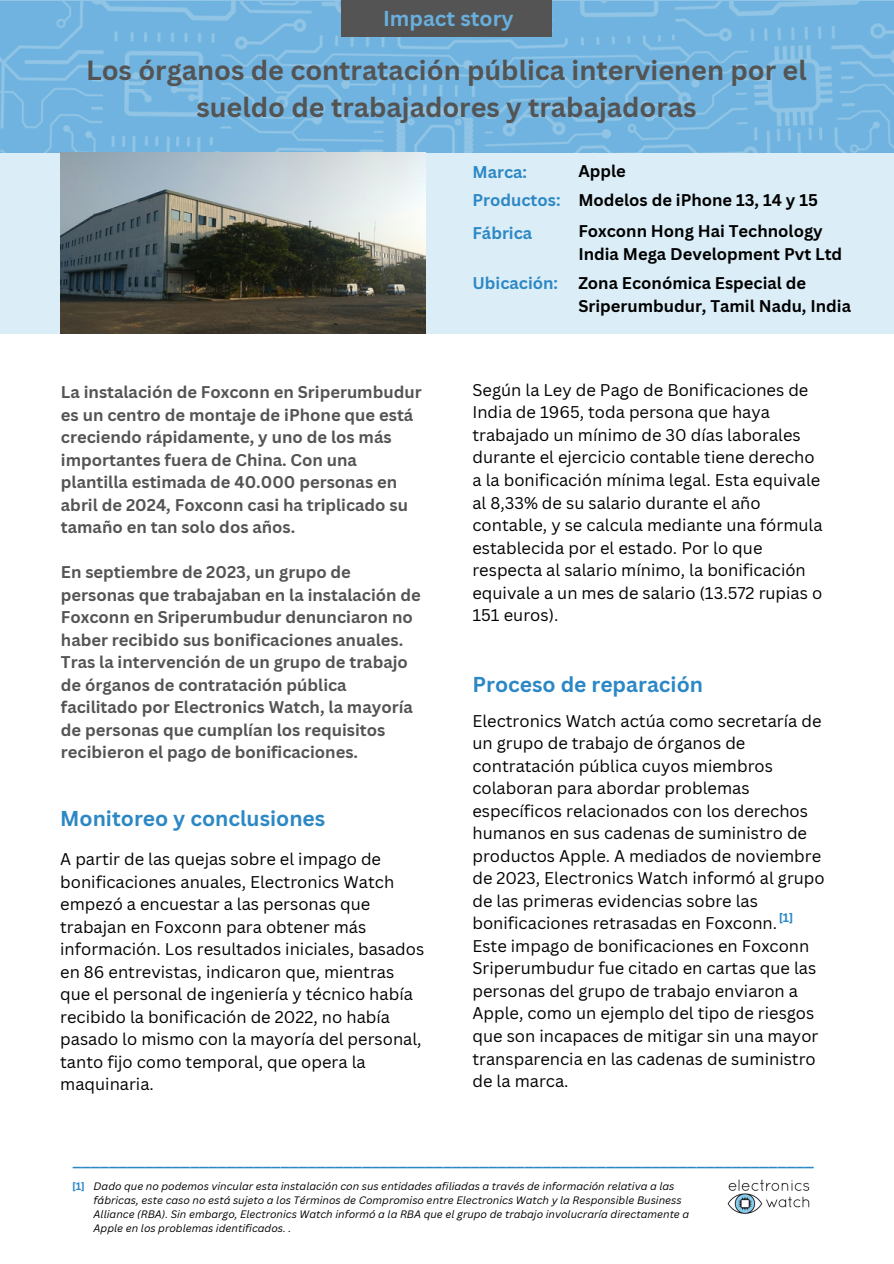
<style>
.page{position:relative;width:894px;height:1264px;background:#fff}
.page>*{position:absolute;margin:0;border:0;box-sizing:border-box;transform-origin:0 0}
.t1{font:700 27px/37.2px "Canva Sans";color:#545454;text-align:center}
.t2{font:21px "Canva Sans";color:#2c88c5}
.t3{font:700 21px "Canva Sans";color:#2c88c5}
.t4{font:700 21px "Canva Sans";color:#68afdd}
.t5{font:16.5px/22.5px "Canva Sans";color:#000}
.t6{font:700 16.5px/22.5px "Canva Sans";color:#545454}
.t7{font:700 16.5px/22.5px "Canva Sans";color:#000}
.t8{font:700 16.5px "Canva Sans";color:#2c88c5}
.t9{font:700 12px "Canva Sans";color:#2c88c5}
.t10{font:italic 10.5px/14px "Canva Sans";color:#000}
.t11{font:700 10.5px "Canva Sans";color:#2c88c5}
</style>
<div class="page">
<svg style="left:0;top:0;width:893px;height:153px;background:#75b5e0"></svg>
<div style="left:0;top:153px;width:893px;height:180px;background:#dbedf7"></div>
<div style="left:341px;top:0;width:211px;height:36px;background:#545454"></div>
<img style="left:727px;top:1179px;width:83px;height:35px">
<img style="left:60px;top:153px;width:365px;height:181px">
<h2 class="t4" style="left:383px;top:3px;width:132px">Impact story</h2>
<h3 class="t1" style="left:86px;top:51px;width:721px">Los órganos de contratación pública intervienen por el sueldo de trabajadores y trabajadoras</h3>
<h4 class="t8" style="left:472px;top:160px;width:56px">Marca:</h4>
<h2 class="t7" style="left:578px;top:159px;width:49px">Apple</h2>
<h3 class="t6" style="left:61px;top:380px;width:362px">La instalación de Foxconn en Sriperumbudur es un centro de montaje de iPhone que está creciendo rápidamente, y uno de los más importantes fuera de China. Con una plantilla estimada de 40.000 personas en abril de 2024, Foxconn casi ha triplicado su tamaño en tan solo dos años.</h3>
<h3 class="t6" style="left:61px;top:560px;width:361px">En septiembre de 2023, un grupo de personas que trabajaban en la instalación de Foxconn en Sriperumbudur denunciaron no haber recibido sus bonificaciones anuales.<br>Tras la intervención de un grupo de trabajo de órganos de contratación pública facilitado por Electronics Watch, la mayoría de personas que cumplían los requisitos recibieron el pago de bonificaciones.</h3>
<h1 class="t3" style="left:60px;top:804px;width:266px">Monitoreo y conclusiones</h1>
<p class="t5" style="left:60px;top:847px;width:365px">A partir de las quejas sobre el impago de bonificaciones anuales, Electronics Watch empezó a encuestar a las personas que trabajan en Foxconn para obtener más información. Los resultados iniciales, basados en 86 entrevistas, indicaron que, mientras que el personal de ingeniería y técnico había recibido la bonificación de 2022, no había pasado lo mismo con la mayoría del personal, tanto fijo como temporal, que opera la maquinaria.</p>
<h3 class="t8" style="left:472px;top:189px;width:90px">Productos:</h3>
<h3 class="t7" style="left:578px;top:189px;width:241px">Modelos de iPhone 13, 14 y 15</h3>
<h3 class="t8" style="left:472px;top:221px;width:61px">Fábrica</h3>
<h3 class="t7" style="left:578px;top:219px;width:265px">Foxconn Hong Hai Technology<br>India Mega Development Pvt Ltd</h3>
<h2 class="t8" style="left:472px;top:271px;width:87px">Ubicación:</h2>
<h4 class="t7" style="left:578px;top:272px;width:274px">Zona Económica Especial de<br>Sriperumbudur, Tamil Nadu, India</h4>
<h3 class="t5" style="left:472px;top:378px;width:351px">Según la Ley de Pago de Bonificaciones de India de 1965, toda persona que haya trabajado un mínimo de 30 días laborales durante el ejercicio contable tiene derecho a la bonificación mínima legal. Esta equivale al 8,33% de su salario durante el año contable, y se calcula mediante una fórmula establecida por el estado. Por lo que respecta al salario mínimo, la bonificación equivale a un mes de salario (13.572 rupias o 151 euros).</h3>
<h3 class="t3" style="left:472px;top:669px;width:232px">Proceso de reparación</h3>
<h3 class="t5" style="left:472px;top:709px;width:354px">Electronics Watch actúa como secretaría de un grupo de trabajo de órganos de contratación pública cuyos miembros colaboran para abordar problemas específicos relacionados con los derechos humanos en sus cadenas de suministro de productos Apple. A mediados de noviembre de 2023, Electronics Watch informó al grupo de las primeras evidencias sobre las bonificaciones retrasadas en Foxconn.<br>Este impago de bonificaciones en Foxconn Sriperumbudur fue citado en cartas que las personas del grupo de trabajo enviaron a Apple, como un ejemplo del tipo de riesgos que son incapaces de mitigar sin una mayor transparencia en las cadenas de suministro de la marca.</h3>
<p class="t9" style="left:778px;top:908px;width:16px">[1]</p>
<p class="t2" style="left:73px;top:1143px;width:742px">__________________________________________________________________________________</p>
<h5 class="t11" style="left:72px;top:1178px;width:14px">[1]</h5>
<h4 class="t10" style="left:94px;top:1179px;width:597px">Dado que no podemos vincular esta instalación con sus entidades afiliadas a través de información relativa a las fábricas, este caso no está sujeto a los Términos de Compromiso entre Electronics Watch y la Responsible Business Alliance (RBA). Sin embargo, Electronics Watch informó a la RBA que el grupo de trabajo involucraría directamente a Apple en los problemas identificados. .</h4>
</div>
